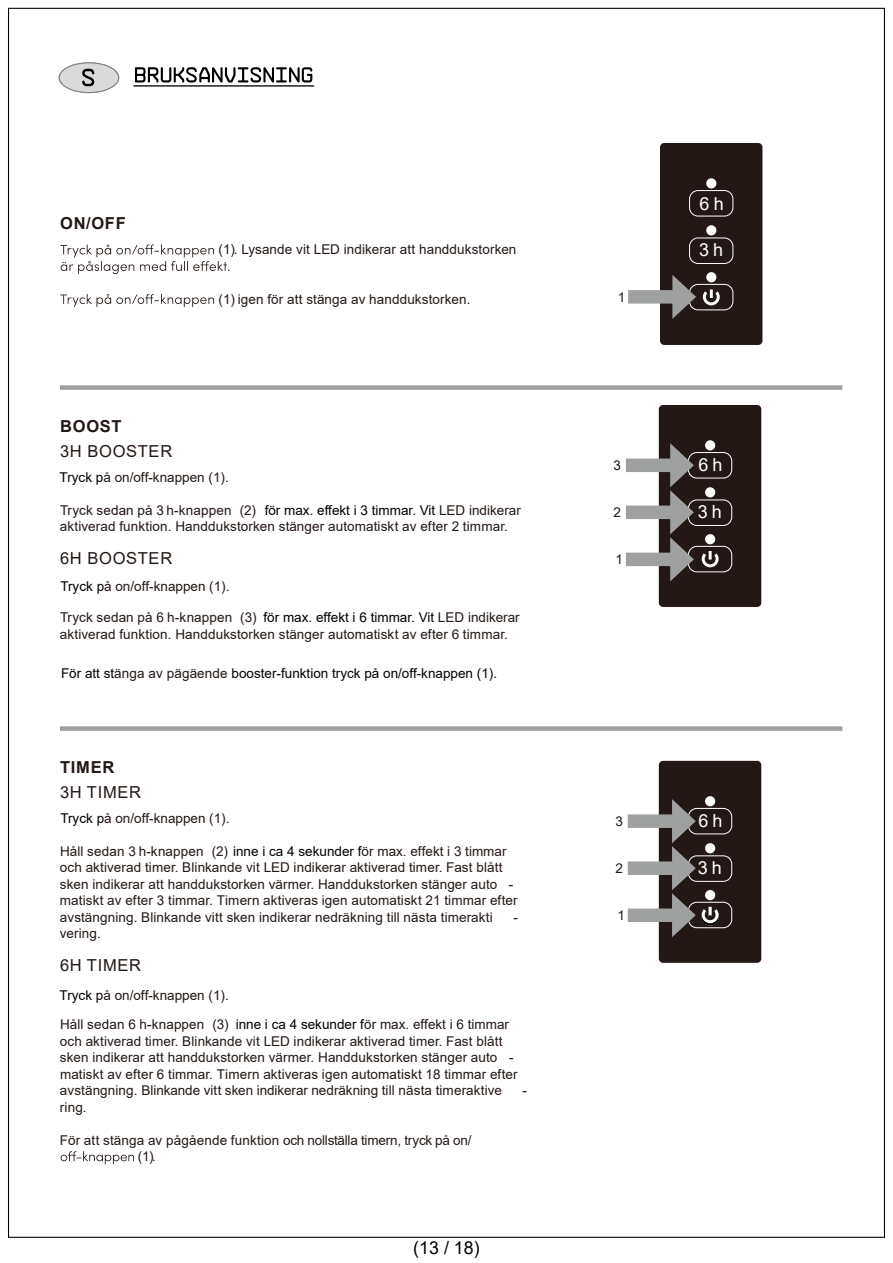
<style>
.page{position:relative;width:893px;height:1263px;background:#fff}
.page>*{position:absolute;margin:0;border:0;box-sizing:border-box;transform-origin:0 0}
.t1{font:18px "Arial";color:#fff}
.t2{font:17.85px "Arial";color:#000}
.t3{font:16.5px "Arial";letter-spacing:.045em;color:#231815}
.t4{font:700 16.5px "Arial";letter-spacing:.045em;color:#231815}
.t5{font:13.5px/16.5px "Arial";letter-spacing:.01em;color:#231815}
.t6{font:13.5px "Arial";color:#000}
.s1{color:#000}
.s2{color:#231815}
</style>
<div class="page">
<svg style="left:60px;top:244px;width:169px;height:30px"></svg>
<svg style="left:60px;top:294px;width:154px;height:13px"></svg>
<div style="left:60px;top:726px;width:782px;height:5px;background:#9fa0a0"></div>
<div style="left:60px;top:385px;width:782px;height:5px;background:#9fa0a0"></div>
<div style="left:660px;top:143px;width:102px;height:202px;background:#231815;border-radius:4px"></div>
<div style="left:706px;top:225px;width:10px;height:10px;background:#fff;border-radius:50%"></div>
<svg style="left:706px;top:272px;width:10px;height:10px"></svg>
<div style="left:706px;top:178px;width:10px;height:10px;background:#fff;border-radius:50%"></div>
<div style="left:689px;top:284px;width:44px;height:26px;border:1px solid #fff;border-radius:9px"></div>
<div style="left:689px;top:238px;width:44px;height:26px;border:1px solid #fff;border-radius:9px"></div>
<div style="left:689px;top:190px;width:44px;height:26px;border:1px solid #fff;border-radius:9px"></div>
<div style="left:628px;top:290px;width:54px;height:14px;background:#9fa0a0"></div>
<svg style="left:672px;top:275px;width:49px;height:44px"></svg>
<div style="left:659px;top:405px;width:102px;height:202px;background:#231815;border-radius:4px"></div>
<svg style="left:701px;top:551px;width:18px;height:17px"></svg>
<div style="left:705px;top:487px;width:10px;height:10px;background:#fff;border-radius:50%"></div>
<div style="left:705px;top:534px;width:10px;height:10px;background:#fff;border-radius:50%"></div>
<div style="left:705px;top:440px;width:10px;height:10px;background:#fff;border-radius:50%"></div>
<div style="left:688px;top:546px;width:44px;height:26px;border:1px solid #fff;border-radius:9px"></div>
<div style="left:688px;top:500px;width:44px;height:26px;border:1px solid #fff;border-radius:9px"></div>
<div style="left:688px;top:452px;width:44px;height:26px;border:1px solid #fff;border-radius:9px"></div>
<div style="left:626px;top:553px;width:53px;height:13px;background:#9fa0a0"></div>
<div style="left:626px;top:459px;width:53px;height:13px;background:#9fa0a0"></div>
<div style="left:626px;top:506px;width:53px;height:13px;background:#9fa0a0"></div>
<svg style="left:670px;top:443px;width:24px;height:138px"></svg>
<div style="left:659px;top:761px;width:102px;height:202px;background:#231815;border-radius:4px"></div>
<div style="left:705px;top:796px;width:10px;height:10px;background:#fff;border-radius:50%"></div>
<div style="left:688px;top:902px;width:44px;height:26px;border:1px solid #fff;border-radius:9px"></div>
<div style="left:688px;top:855px;width:44px;height:27px;border:1px solid #fff;border-radius:9px"></div>
<div style="left:688px;top:808px;width:44px;height:26px;border:1px solid #fff;border-radius:9px"></div>
<div style="left:628px;top:908px;width:53px;height:14px;background:#9fa0a0"></div>
<div style="left:628px;top:814px;width:53px;height:14px;background:#9fa0a0"></div>
<div style="left:628px;top:861px;width:53px;height:14px;background:#9fa0a0"></div>
<svg style="left:672px;top:799px;width:48px;height:138px"></svg>
<svg style="left:61px;top:1151px;width:73px;height:13px"></svg>
<svg style="left:135px;top:67px;width:177px;height:15px"></svg>
<hr style="left:134px;top:85px;width:180px;height:2px;background:#000">
<svg style="left:58px;top:62px;width:62px;height:31px"></svg>
<hr style="left:8px;top:8px;width:1px;height:1229px;background:#000">
<hr style="left:9px;top:1237px;width:875px;height:1px;background:#000">
<hr style="left:884px;top:8px;width:1px;height:1229px;background:#000">
<hr style="left:9px;top:8px;width:875px;height:1px;background:#000">
<p class="t4" style="left:60px;top:212px;width:67px">ON/OFF</p>
<p class="t4" style="left:60px;top:414px;width:63px">BOOST</p>
<p class="t3" style="left:60px;top:440px;width:114px">3H BOOSTER</p>
<p class="t5" style="left:219px;top:241px;width:299px">(1). Lysande vit LED indikerar att handdukstorken</p>
<p class="t5" style="left:219px;top:291px;width:254px">(1) igen för att stänga av handdukstorken.</p>
<p class="t5" style="left:60px;top:469px;width:171px"><span class="s1">Tryck p</span>å on/off-knappen (1).</p>
<p class="t5" style="left:60px;top:502px;width:449px">Tryck sedan på 3 h-knappen (2)<br>aktiverad funktion. Handdukstorken stänger automatiskt av efter 2 timmar.</p>
<p class="t3" style="left:60px;top:547px;width:114px">6H BOOSTER</p>
<p class="t6" style="left:265px;top:501px;width:258px">för max. effekt i 3 timmar. Vit <span class="s2">LED indikerar</span></p>
<p class="t5" style="left:60px;top:578px;width:171px"><span class="s1">Tryck p</span>å on/off-knappen (1).</p>
<p class="t5" style="left:60px;top:609px;width:449px">Tryck sedan på 6 h-knappen (3)<br>aktiverad funktion. Handdukstorken stänger automatiskt av efter 6 timmar.</p>
<p class="t6" style="left:264px;top:608px;width:258px">för max. effekt i 6 timmar. Vit <span class="s2">LED indikerar</span></p>
<p class="t6" style="left:61px;top:663px;width:438px">För att st<span class="s2">änga av pägäende</span> booster-funktion tryck på on/off-knappen (1).</p>
<p class="t4" style="left:60px;top:755px;width:56px">TIMER</p>
<p class="t3" style="left:60px;top:780px;width:83px">3H TIMER</p>
<p class="t5" style="left:60px;top:810px;width:171px"><span class="s1">Tryck p</span>å on/off-knappen (1).</p>
<p class="t5" style="left:60px;top:842px;width:459px">Håll sedan 3 h-knappen (2) <span class="s1">inne i ca 4 sekunder f</span>ör max. effekt i 3 timmar och aktiverad timer. Blinkande vit LED indikerar aktiverad timer. Fast blått sken indikerar att handdukstorken värmer. Handdukstorken stänger auto - matiskt av efter 3 timmar. Timern aktiveras igen automatiskt 21 timmar efter avstängning. Blinkande vitt sken indikerar nedräkning till nästa timerakti</p>
<p class="t5" style="left:514px;top:908px;width:6px">-</p>
<p class="t5" style="left:60px;top:925px;width:43px">vering.</p>
<p class="t3" style="left:60px;top:954px;width:83px">6H TIMER</p>
<p class="t5" style="left:60px;top:987px;width:171px"><span class="s1">Tryck p</span>å on/off-knappen (1).</p>
<p class="t5" style="left:60px;top:1016px;width:459px">Håll sedan 6 h-knappen (3)<br>och aktiverad timer. Blinkande vit LED indikerar aktiverad timer. Fast blått sken indikerar att handdukstorken värmer. Handdukstorken stänger auto - matiskt av efter 6 timmar. Timern aktiveras igen automatiskt 18 timmar efter avstängning. Blinkande vitt sken indikerar nedräkning till nästa timeraktive</p>
<p class="t5" style="left:236px;top:1016px;width:275px"><span class="s1">inne i ca 4 sekunder f</span>ör max. effekt i 6 timmar</p>
<p class="t5" style="left:523px;top:1082px;width:6px">-</p>
<p class="t5" style="left:60px;top:1098px;width:28px">ring.</p>
<p class="t5" style="left:138px;top:1131px;width:335px;text-indent:-78px">För att stänga av pågående funktion och nollställa timern, tryck på on/ (1).</p>
<h2 class="t2" style="left:413px;top:1236px;width:68px">(13 / 18)</h2>
<p class="t5" style="left:618px;top:289px;width:9px">1</p>
<p class="t5" style="left:614px;top:457px;width:9px">3</p>
<p class="t5" style="left:614px;top:504px;width:9px">2</p>
<p class="t5" style="left:615px;top:551px;width:9px">1</p>
<h1 class="t1" style="left:700px;top:191px;width:26px">6 h</h1>
<h1 class="t1" style="left:699px;top:238px;width:26px">3 h</h1>
<h1 class="t1" style="left:698px;top:452px;width:26px">6 h</h1>
<h1 class="t1" style="left:698px;top:499px;width:26px">3 h</h1>
<p class="t5" style="left:615px;top:813px;width:9px">3</p>
<p class="t5" style="left:615px;top:860px;width:9px">2</p>
<p class="t5" style="left:617px;top:907px;width:9px">1</p>
<h1 class="t1" style="left:698px;top:808px;width:26px">6 h</h1>
<h1 class="t1" style="left:698px;top:855px;width:26px">3 h</h1>
</div>
